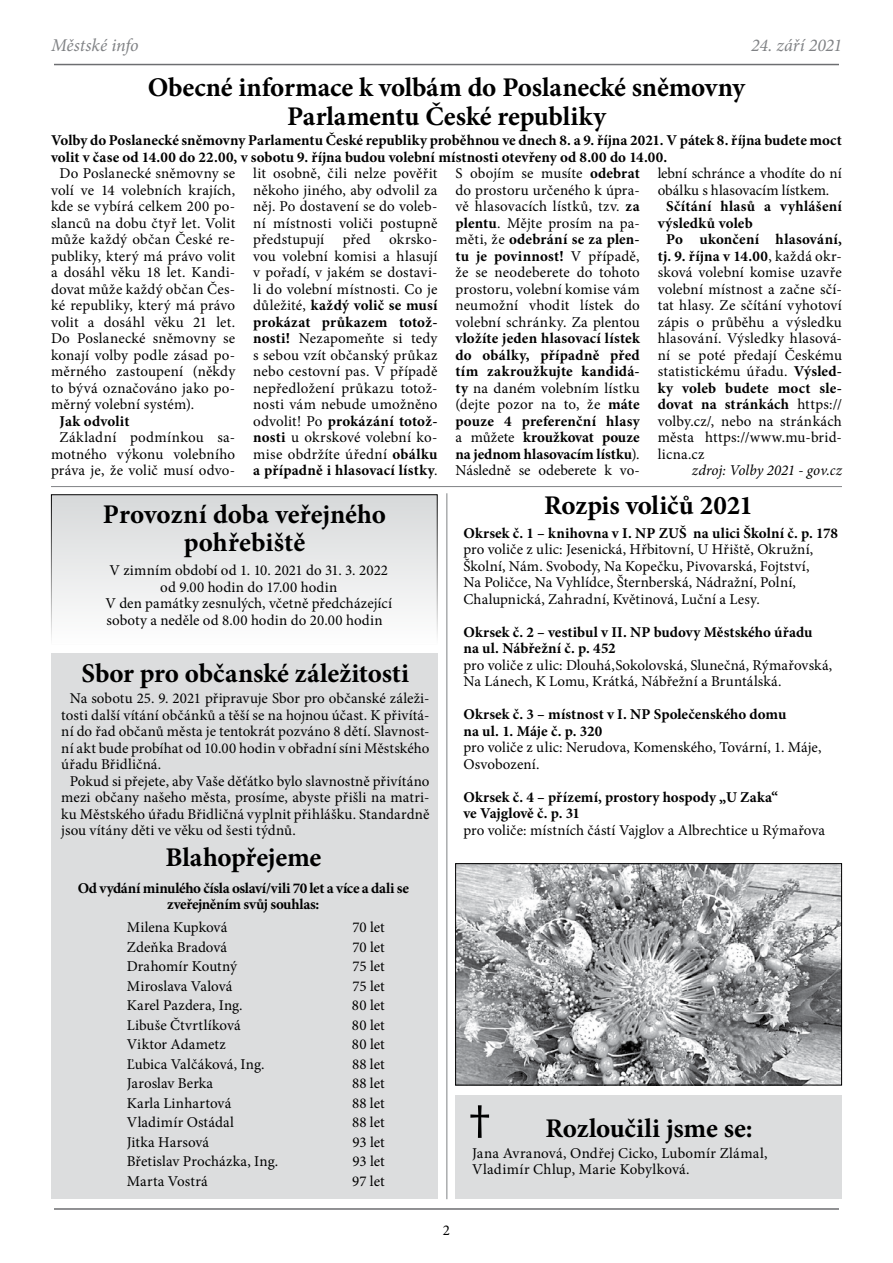
<style>
.page{position:relative;width:893px;height:1263px;background:#fff}
.page>*{position:absolute;margin:0;border:0;box-sizing:border-box;transform-origin:0 0}
.t1{font:700 27px/28.5px "Minion Pro";letter-spacing:-.005em;color:#000;text-align:center}
.t2{font:italic 18px "Minion Pro";letter-spacing:-.005em;color:#808285}
.t3{font:15px/16.5px "Minion Pro";letter-spacing:.01em;color:#000}
.t4{font:700 15px/16.5px "Minion Pro";letter-spacing:.005em;color:#000}
.t5{font:700 15px/16.5px "Minion Pro";letter-spacing:-.02em;color:#000;text-align:center}
.t6{font:700 15px "Minion Pro";letter-spacing:.025em;color:#000}
.t7{font:italic 15px "Minion Pro";letter-spacing:.005em;color:#000}
.s1{font-weight:700}
.s2{font-weight:400}
</style>
<div class="page">
<hr style="left:51px;top:486px;width:791px;height:1px;background:#808285">
<div style="left:51px;top:495px;width:386px;height:150px;background:linear-gradient(to bottom,#d7d9da,#fefefe)"></div>
<div style="left:51px;top:494px;width:387px;height:151px;border:1px solid #000"></div>
<img style="left:457px;top:865px;width:383px;height:218px">
<div style="left:455px;top:863px;width:387px;height:222px;border:1px solid #000"></div>
<div style="left:51px;top:653px;width:387px;height:546px;background:#dcddde"></div>
<div style="left:455px;top:1096px;width:387px;height:103px;background:#dcddde"></div>
<hr style="left:446px;top:493px;width:1px;height:706px;background:#808285">
<hr style="left:54px;top:1208px;width:785px;height:2px;background:#6d6e71">
<hr style="left:54px;top:64px;width:785px;height:1px;background:#6d6e71">
<svg style="left:470px;top:1105px;width:19px;height:33px"></svg>
<p class="t2" style="left:51px;top:33px;width:89px">Městské info</p>
<p class="t2" style="left:751px;top:33px;width:92px">24. září 2021</p>
<h1 class="t1" style="left:148px;top:73px;width:599px">Obecné informace k volbám do Poslanecké sněmovny<br>Parlamentu České republiky</h1>
<p class="t4" style="left:51px;top:132px;width:792px">Volby do Poslanecké sněmovny Parlamentu České republiky proběhnou ve dnech 8. a 9. října 2021. V pátek 8. října budete moct volit v čase od 14.00 do 22.00, v sobotu 9. října budou volební místnosti otevřeny od 8.00 do 14.00.</p>
<p class="t3" style="left:51px;top:165px;width:186px;text-align:justify;text-indent:9px">Do Poslanecké sněmovny se volí ve 14 volebních krajích, kde se vybírá celkem 200 po&shy;slanců na dobu čtyř let. Volit může každý občan České re&shy;publiky, který má právo volit a dosáhl věku 18 let. Kandi&shy;dovat může každý občan Čes&shy;ké republiky, který má právo volit a dosáhl věku 21 let.<br>Do Poslanecké sněmovny se konají volby podle zásad po&shy;měrného zastoupení (někdy to bývá označováno jako po&shy;měrný volební systém).</p>
<p class="t4" style="left:60px;top:413px;width:71px">Jak odvolit</p>
<p class="t3" style="left:51px;top:429px;width:186px;text-align:center">Základní podmínkou sa&shy;motného výkonu volebního práva je, že volič musí odvo-</p>
<p class="t3" style="left:253px;top:165px;width:186px;text-align:justify">lit osobně, čili nelze pověřit někoho jiného, aby odvolil za něj. Po dostavení se do voleb&shy;ní místnosti voliči postupně předstupují před okrsko&shy;vou volební komisi a hlasují v pořadí, v jakém se dostavi&shy;li do volební místnosti. Co je důležité, <span class="s1">každý volič se musí prokázat průkazem totož&shy;nosti!</span> Nezapomeňte si tedy s sebou vzít občanský průkaz nebo cestovní pas. V případě nepředložení průkazu totož&shy;nosti vám nebude umožněno odvolit! Po <span class="s1">prokázání totož&shy;nosti</span> u okrskové volební ko&shy;mise obdržíte úřední <span class="s1">obálku a případně i hlasovací lístky</span>.</p>
<p class="t3" style="left:455px;top:165px;width:186px;text-align:justify">S obojím se musíte <span class="s1">odebrat </span>do prostoru určeného k úpra&shy;vě hlasovacích lístků, tzv. <span class="s1">za plentu</span>. Mějte prosím na pa&shy;měti, že <span class="s1">odebrání se za plen&shy;tu je povinnost!</span> V případě, že se neodeberete do tohoto prostoru, volební komise vám neumožní vhodit lístek do volební schránky. Za plentou</p>
<p class="t3" style="left:658px;top:165px;width:186px">lební schránce a vhodíte do ní obálku s hlasovacím lístkem.</p>
<p class="t6" style="left:666px;top:196px;width:177px">Sčítání hlasů a vyhlášení</p>
<p class="t4" style="left:658px;top:215px;width:96px">výsledků voleb</p>
<p class="t4" style="left:666px;top:231px;width:177px">Po ukončení hlasování,</p>
<p class="t4" style="left:658px;top:248px;width:186px">tj. 9. října v 14.00<span class="s2">, každá okr-</span></p>
<p class="t3" style="left:658px;top:264px;width:186px">sková volební komise uzavře</p>
<p class="t3" style="left:658px;top:281px;width:186px">volební místnost a začne sčí-</p>
<p class="t3" style="left:658px;top:297px;width:186px">tat hlasy. Ze sčítání vyhotoví</p>
<p class="t3" style="left:658px;top:314px;width:186px">zápis o průběhu a výsledku</p>
<p class="t3" style="left:658px;top:330px;width:186px">hlasování. Výsledky hlasová-</p>
<p class="t3" style="left:658px;top:347px;width:186px">ní se poté předají Českému</p>
<p class="t3" style="left:658px;top:363px;width:186px">statistickému úřadu. <span class="s1">Výsled-</span></p>
<p class="t4" style="left:658px;top:380px;width:186px">ky voleb budete moct sle-</p>
<p class="t4" style="left:658px;top:396px;width:186px">dovat na stránkách <span class="s2">https://</span></p>
<p class="t3" style="left:658px;top:413px;width:186px">volby.cz/, nebo na stránkách</p>
<p class="t3" style="left:658px;top:429px;width:186px">města https://www.mu-brid-</p>
<p class="t3" style="left:658px;top:446px;width:48px">licna.cz</p>
<p class="t7" style="left:692px;top:460px;width:152px">zdroj: Volby 2021 - gov.cz</p>
<p class="t4" style="left:455px;top:330px;width:186px;text-align:justify">vložíte jeden hlasovací lístek do obálky, případně před tím zakroužkujte kandidá&shy;ty <span class="s2">na daném volebním lístku (dejte pozor na to, že</span> máte pouze 4 preferenční hlasy <span class="s2">a můžete</span> kroužkovat pouze na jednom hlasovacím lístku<span class="s2">).<br>Následně se odeberete k vo-</span></p>
<h1 class="t1" style="left:103px;top:500px;width:285px">Provozní doba veřejného pohřebiště</h1>
<p class="t3" style="left:105px;top:562px;width:288px;text-align:center">V zimním období od 1. 10. 2021 do 31. 3. 2022 od 9.00 hodin do 17.00 hodin<br>V den památky zesnulých, včetně předcházející soboty a neděle od 8.00 hodin do 20.00 hodin</p>
<h1 class="t1" style="left:82px;top:659px;width:329px">Sbor pro občanské záležitosti</h1>
<p class="t3" style="left:70px;top:690px;width:361px">Na sobotu 25. 9. 2021 připravuje Sbor pro občanské záleži-</p>
<p class="t3" style="left:61px;top:707px;width:370px">tosti další vítání občánků a těší se na hojnou účast. K přivítá-</p>
<p class="t3" style="left:61px;top:723px;width:370px">ní do řad občanů města je tentokrát pozváno 8 dětí. Slavnost-</p>
<p class="t3" style="left:61px;top:740px;width:370px">ní akt bude probíhat od 10.00 hodin v obřadní síni Městského</p>
<p class="t3" style="left:61px;top:756px;width:101px">úřadu Břidličná.</p>
<p class="t3" style="left:70px;top:773px;width:361px">Pokud si přejete, aby Vaše děťátko bylo slavnostně přivítáno</p>
<p class="t3" style="left:61px;top:789px;width:370px">mezi občany našeho města, prosíme, abyste přišli na matri-</p>
<p class="t3" style="left:61px;top:806px;width:370px">ku Městského úřadu Břidličná vyplnit přihlášku. Standardně</p>
<p class="t3" style="left:61px;top:822px;width:236px">jsou vítány děti ve věku od šesti týdnů.</p>
<h1 class="t1" style="left:165px;top:843px;width:157px">Blahopřejeme</h1>
<p class="t5" style="left:78px;top:880px;width:333px">Od vydání minulého čísla oslaví/vili 70 let a více a dali se zveřejněním svůj souhlas:</p>
<p class="t3" style="left:127px;top:919px;width:102px">Milena Kupková</p>
<p class="t3" style="left:352px;top:919px;width:34px">70 let</p>
<p class="t3" style="left:127px;top:938px;width:102px">Zdeňka Bradová</p>
<p class="t3" style="left:352px;top:938px;width:34px">70 let</p>
<p class="t3" style="left:127px;top:958px;width:112px">Drahomír Koutný</p>
<p class="t3" style="left:352px;top:958px;width:34px">75 let</p>
<p class="t3" style="left:127px;top:977px;width:107px">Miroslava Valová</p>
<p class="t3" style="left:352px;top:977px;width:34px">75 let</p>
<p class="t3" style="left:127px;top:997px;width:117px">Karel Pazdera, Ing.</p>
<p class="t3" style="left:352px;top:997px;width:34px">80 let</p>
<p class="t3" style="left:127px;top:1016px;width:116px">Libuše Čtvrtlíková</p>
<p class="t3" style="left:352px;top:1016px;width:34px">80 let</p>
<p class="t3" style="left:127px;top:1036px;width:101px">Viktor Adametz</p>
<p class="t3" style="left:352px;top:1036px;width:34px">80 let</p>
<p class="t3" style="left:127px;top:1055px;width:139px">Ľubica Valčáková, Ing.</p>
<p class="t3" style="left:352px;top:1055px;width:34px">88 let</p>
<p class="t3" style="left:127px;top:1075px;width:88px">Jaroslav Berka</p>
<p class="t3" style="left:352px;top:1075px;width:34px">88 let</p>
<p class="t3" style="left:127px;top:1094px;width:106px">Karla Linhartová</p>
<p class="t3" style="left:352px;top:1094px;width:34px">88 let</p>
<p class="t3" style="left:127px;top:1114px;width:109px">Vladimír Ostádal</p>
<p class="t3" style="left:352px;top:1114px;width:34px">88 let</p>
<p class="t3" style="left:127px;top:1133px;width:84px">Jitka Harsová</p>
<p class="t3" style="left:352px;top:1133px;width:34px">93 let</p>
<p class="t3" style="left:127px;top:1153px;width:153px">Břetislav Procházka, Ing.</p>
<p class="t3" style="left:352px;top:1153px;width:34px">93 let</p>
<p class="t3" style="left:127px;top:1172px;width:83px">Marta Vostrá</p>
<p class="t3" style="left:352px;top:1172px;width:34px">97 let</p>
<h1 class="t1" style="left:544px;top:491px;width:210px">Rozpis voličů 2021</h1>
<p class="t4" style="left:463px;top:524px;width:376px">Okrsek č. 1 – knihovna v I. NP ZUŠ na ulici Školní č. p. 178</p>
<p class="t3" style="left:463px;top:541px;width:351px">pro voliče z ulic: Jesenická, Hřbitovní, U Hřiště, Okružní, Školní, Nám. Svobody, Na Kopečku, Pivovarská, Fojtství, Na Poličce, Na Vyhlídce, Šternberská, Nádražní, Polní, Chalupnická, Zahradní, Květinová, Luční a Lesy.</p>
<p class="t4" style="left:463px;top:623px;width:351px">Okrsek č. 2 – vestibul v II. NP budovy Městského úřadu na ul. Nábřežní č. p. 452</p>
<p class="t3" style="left:463px;top:657px;width:370px">pro voliče z ulic: Dlouhá,Sokolovská, Slunečná, Rýmařovská,<br>Na Lánech, K Lomu, Krátká, Nábřežní a Bruntálská.</p>
<p class="t4" style="left:463px;top:706px;width:324px">Okrsek č. 3 – místnost v I. NP Společenského domu na ul. 1. Máje č. p. 320</p>
<p class="t3" style="left:463px;top:739px;width:359px">pro voliče z ulic: Nerudova, Komenského, Tovární, 1. Máje,<br>Osvobození.</p>
<p class="t4" style="left:463px;top:788px;width:316px">Okrsek č. 4 – přízemí, prostory hospody „U Zaka“ ve Vajglově č. p. 31</p>
<p class="t3" style="left:463px;top:822px;width:363px">pro voliče: místních částí Vajglov a Albrechtice u Rýmařova</p>
<h1 class="t1" style="left:546px;top:1114px;width:209px">Rozloučili jsme se:</h1>
<p class="t3" style="left:472px;top:1145px;width:297px">Jana Avranová, Ondřej Cicko, Lubomír Zlámal,<br>Vladimír Chlup, Marie Kobylková.</p>
<p class="t3" style="left:443px;top:1221px;width:9px">2</p>
</div>
